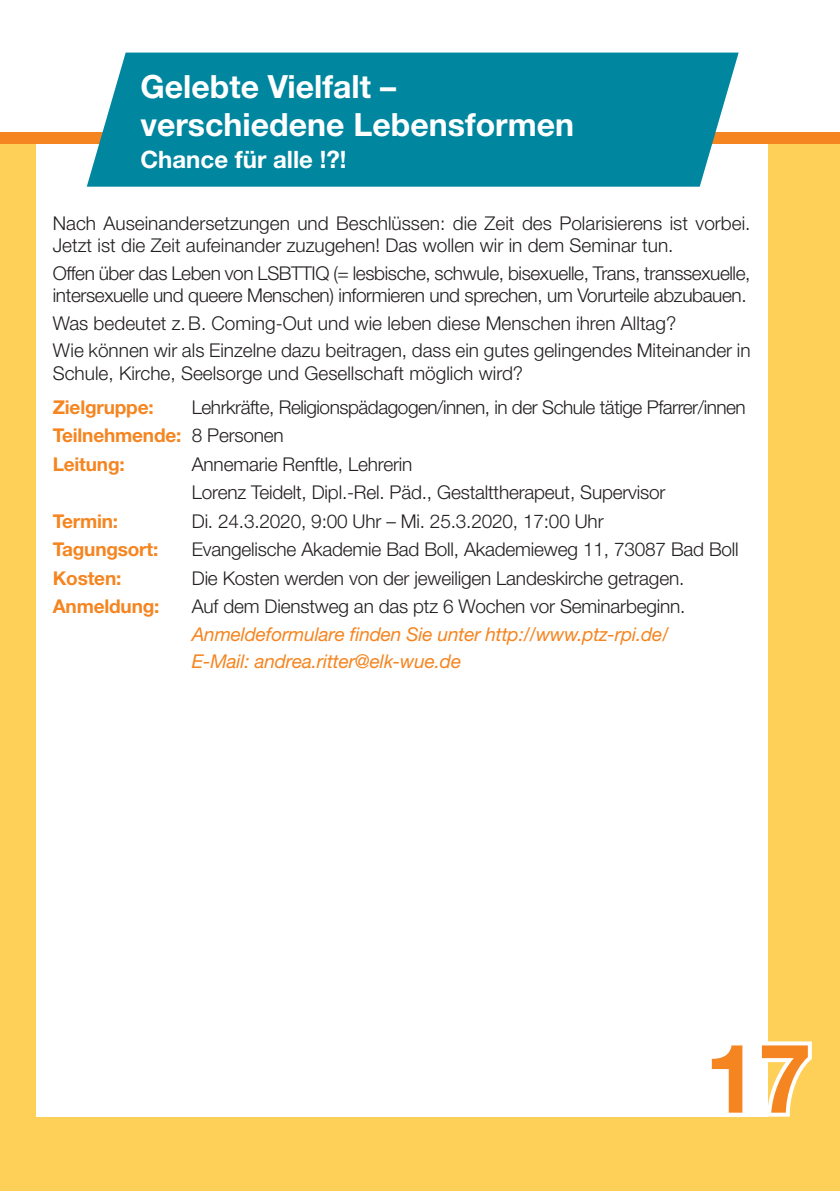
<style>
.page{position:relative;width:840px;height:1191px;background:#fff}
.page>*{position:absolute;margin:0;border:0;box-sizing:border-box;transform-origin:0 0}
.t1{font:700 96px "Helvetica Neue";color:#f58520}
.t2{font:700 32px/38px "Helvetica Neue";color:#fff}
.t3{font:700 24px "Helvetica Neue";color:#fff}
.t4{font:300 19px/28.4px "Helvetica Neue";letter-spacing:-.01em;color:#231f20}
.t5{font:italic 19px/27.6px "Helvetica Neue";letter-spacing:-.01em;color:#f58520}
.t6{font:700 19px "Helvetica Neue";letter-spacing:-.01em;color:#f58520}
.s1{font-weight:700;color:#f58520}
</style>
<div class="page">
<div style="left:0;top:142px;width:839px;height:1049px;background:#fed058"></div>
<div style="left:36px;top:140px;width:731px;height:977px;background:#fff"></div>
<div style="left:0;top:132px;width:839px;height:11px;background:#f58520"></div>
<svg style="left:77px;top:53px;width:671px;height:134px;background:#1690a5"></svg>
<svg style="left:767px;top:1037px;width:45px;height:80px"></svg>
<h2 class="t2" style="left:140px;top:67px;width:435px">Gelebte Vielfalt – verschiedene Lebensformen</h2>
<p class="t3" style="left:140px;top:144px;width:207px">Chance für alle !?!</p>
<p class="t4" style="left:53px;top:212px;width:698px;line-height:22px">Nach Auseinandersetzungen und Beschlüssen: die Zeit des Polarisierens ist vorbei.<br>Jetzt ist die Zeit aufeinander zuzugehen! Das wollen wir in dem Seminar tun.</p>
<p class="t4" style="left:53px;top:262px;width:698px;line-height:22px">Offen über das Leben von LSBTTIQ (= lesbische, schwule, bisexuelle, Trans, transsexuelle, intersexuelle und queere Menschen) informieren und sprechen, um Vorurteile abzubauen.</p>
<p class="t4" style="left:53px;top:309px;width:699px;line-height:27.6px">Was bedeutet z.B. Coming-Out und wie leben diese Menschen ihren Alltag?<br>Wie können wir als Einzelne dazu beitragen, dass ein gutes gelingendes Miteinander in</p>
<p class="t4" style="left:53px;top:358px;width:471px">Schule, Kirche, Seelsorge und Gesellschaft möglich wird?</p>
<p class="t6" style="left:53px;top:395px;width:102px">Zielgruppe:</p>
<p class="t4" style="left:53px;top:392px;width:694px;text-indent:139px">Lehrkräfte, Religionspädagogen/innen, in der Schule tätige Pfarrer/innen<br><span class="s1">Teilnehmende:</span> 8 Personen<br><span class="s1">Leitung:</span></p>
<p class="t4" style="left:192px;top:449px;width:475px">Annemarie Renftle, Lehrerin<br>Lorenz Teidelt, Dipl.-Rel. Päd., Gestalttherapeut, Supervisor</p>
<p class="t6" style="left:53px;top:509px;width:67px">Termin:</p>
<p class="t4" style="left:192px;top:506px;width:413px">Di. 24.3.2020, 9:00 Uhr – Mi. 25.3.2020, 17:00 Uhr</p>
<p class="t6" style="left:53px;top:537px;width:107px">Tagungsort:</p>
<p class="t4" style="left:192px;top:534px;width:548px">Evangelische Akademie Bad Boll, Akademieweg 11, 73087 Bad Boll</p>
<p class="t6" style="left:53px;top:566px;width:70px">Kosten:</p>
<p class="t4" style="left:192px;top:563px;width:493px">Die Kosten werden von der jeweiligen Landeskirche getragen.</p>
<p class="t6" style="left:53px;top:594px;width:108px">Anmeldung:</p>
<p class="t4" style="left:192px;top:591px;width:495px">Auf dem Dienstweg an das ptz 6 Wochen vor Seminarbeginn.</p>
<p class="t5" style="left:192px;top:620px;width:478px">Anmeldeformulare finden Sie unter http://www.ptz-rpi.de/<br>E-Mail: andrea.ritter@elk-wue.de</p>
<h1 class="t1" style="left:704px;top:1019px;width:108px">17</h1>
</div>
